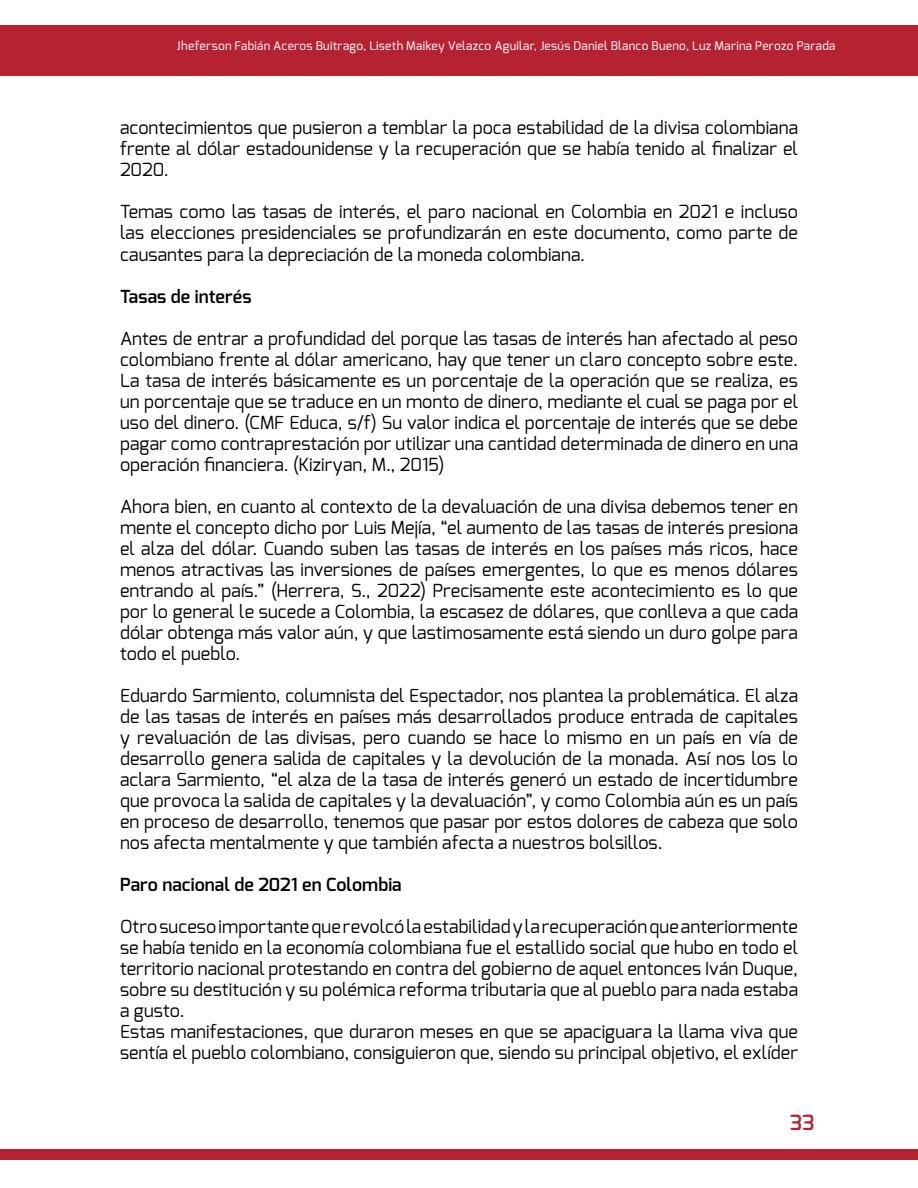
<style>
.page{position:relative;width:918px;height:1188px;background:#fff}
.page>*{position:absolute;margin:0;border:0;box-sizing:border-box;transform-origin:0 0}
.t1{font:600 21px "Exo";color:#b52232}
.t2{font:18px/21px "Exo";letter-spacing:.005em;color:#000;text-align:justify}
.t3{font:600 18px "Exo";letter-spacing:.005em;color:#000}
.t4{font:500 12px "Exo";letter-spacing:.02em;color:#fff}
</style>
<div class="page">
<div style="left:0;top:25px;width:918px;height:51px;background:#b52232"></div>
<div style="left:0;top:1150px;width:918px;height:10px;background:#b52232"></div>
<p class="t4" style="left:177px;top:38px;width:660px">Jheferson Fabián Aceros Buitrago, Liseth Maikey Velazco Aguilar, Jesús Daniel Blanco Bueno, Luz Marina Perozo Parada</p>
<p class="t2" style="left:120px;top:117px;width:680px">acontecimientos que pusieron a temblar la poca estabilidad de la divisa colombiana frente al dólar estadounidense y la recuperación que se había tenido al finalizar el 2020.</p>
<p class="t2" style="left:120px;top:201px;width:680px">Temas como las tasas de interés, el paro nacional en Colombia en 2021 e incluso las elecciones presidenciales se profundizarán en este documento, como parte de causantes para la depreciación de la moneda colombiana.</p>
<p class="t3" style="left:120px;top:285px;width:133px">Tasas de interés</p>
<p class="t2" style="left:120px;top:328px;width:680px">Antes de entrar a profundidad del porque las tasas de interés han afectado al peso colombiano frente al dólar americano, hay que tener un claro concepto sobre este.<br>La tasa de interés básicamente es un porcentaje de la operación que se realiza, es un porcentaje que se traduce en un monto de dinero, mediante el cual se paga por el uso del dinero. (CMF Educa, s/f) Su valor indica el porcentaje de interés que se debe pagar como contraprestación por utilizar una cantidad determinada de dinero en una operación financiera. (Kiziryan, M., 2015)</p>
<p class="t2" style="left:120px;top:496px;width:680px">Ahora bien, en cuanto al contexto de la devaluación de una divisa debemos tener en mente el concepto dicho por Luis Mejía, “el aumento de las tasas de interés presiona el alza del dólar. Cuando suben las tasas de interés en los países más ricos, hace menos atractivas las inversiones de países emergentes, lo que es menos dólares entrando al país.” (Herrera, S., 2022) Precisamente este acontecimiento es lo que por lo general le sucede a Colombia, la escasez de dólares, que conlleva a que cada dólar obtenga más valor aún, y que lastimosamente está siendo un duro golpe para todo el pueblo.</p>
<p class="t2" style="left:120px;top:685px;width:680px">Eduardo Sarmiento, columnista del Espectador, nos plantea la problemática. El alza de las tasas de interés en países más desarrollados produce entrada de capitales y revaluación de las divisas, pero cuando se hace lo mismo en un país en vía de desarrollo genera salida de capitales y la devolución de la monada. Así nos los lo aclara Sarmiento, “el alza de la tasa de interés generó un estado de incertidumbre que provoca la salida de capitales y la devaluación”, y como Colombia aún es un país en proceso de desarrollo, tenemos que pasar por estos dolores de cabeza que solo nos afecta mentalmente y que también afecta a nuestros bolsillos.</p>
<p class="t3" style="left:120px;top:873px;width:283px">Paro nacional de 2021 en Colombia</p>
<p class="t2" style="left:120px;top:916px;width:680px;text-align:left">Otro suceso importante que revolcó la estabilidad y la recuperación que anteriormente se había tenido en la economía colombiana fue el estallido social que hubo en todo el territorio nacional protestando en contra del gobierno de aquel entonces Iván Duque, sobre su destitución y su polémica reforma tributaria que al pueblo para nada estaba a gusto.<br>Estas manifestaciones, que duraron meses en que se apaciguara la llama viva que sentía el pueblo colombiano, consiguieron que, siendo su principal objetivo, el exlíder</p>
<p class="t1" style="left:790px;top:1109px;width:26px">33</p>
</div>
